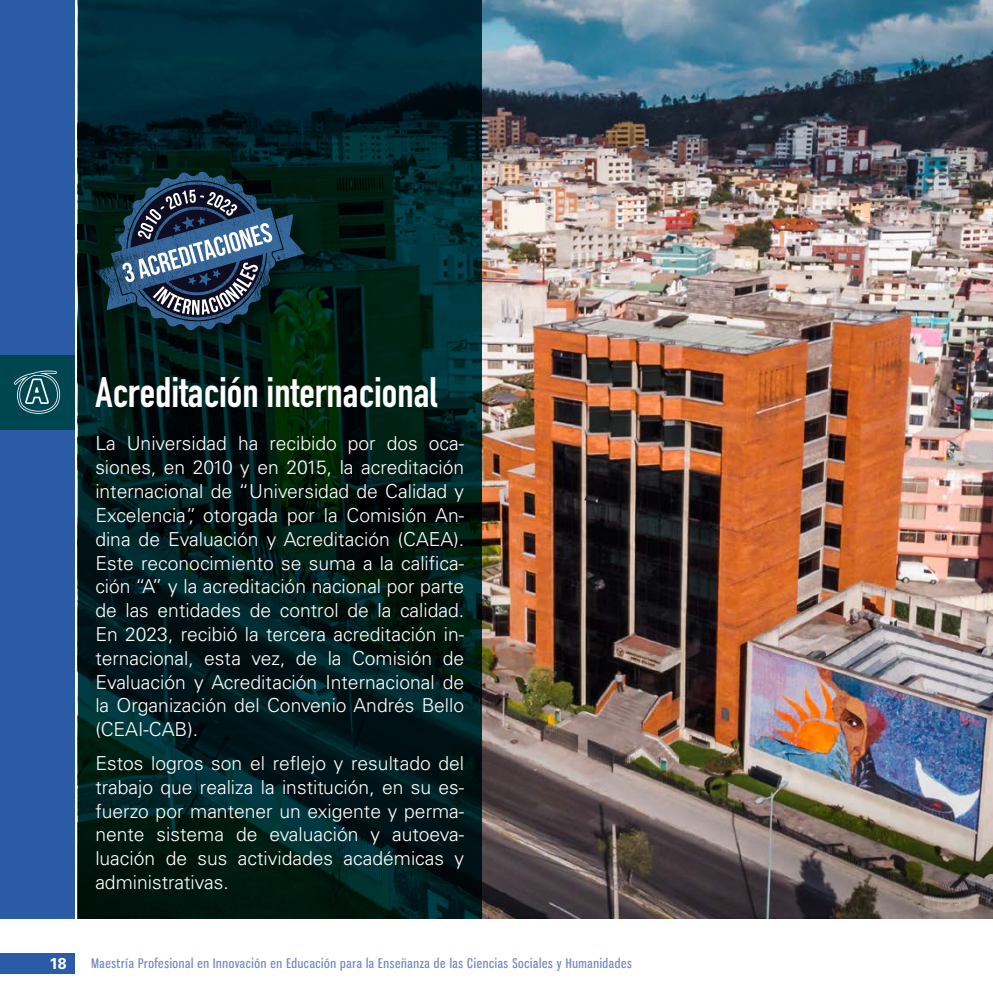
<style>
.page{position:relative;width:993px;height:993px;background:#fff}
.page>*{position:absolute;margin:0;border:0;box-sizing:border-box;transform-origin:0 0}
.t1{font:700 42px "DIN Condensed";color:#fff}
.t2{font:300 19.25px/23.8px "Univers LT Std";color:#fff;text-align:justify}
.t3{font:700 15.75px "Univers LT Std";color:#fff}
.t4{font:13.12px "Gnuolane Rg";letter-spacing:.05em;color:#7085c2}
</style>
<div class="page">
<div style="left:0;top:952px;width:74px;height:21px;background:#2b5aa6"></div>
<img style="left:481px;top:0;width:511px;height:918px">
<div style="left:0;top:0;width:74px;height:918px;background:#2b5aa6"></div>
<svg style="left:78px;top:0;width:403px;height:918px;background:#001e1f"></svg>
<div style="left:0;top:355px;width:74px;height:74px;background:#004651"></div>
<svg style="left:14px;top:370px;width:46px;height:43px"></svg>
<div style="left:93px;top:169px;width:228px;height:178px;background:#000;opacity:.5"></div>
<svg style="left:95px;top:172px;width:209px;height:158px;background:#2b4556"></svg>
<h1 class="t1" style="left:95px;top:363px;width:343px">Acreditación internacional</h1>
<p class="t2" style="left:95px;top:431px;width:370px">La Universidad ha recibido por dos oca&shy;siones, en 2010 y en 2015, la acreditación internacional de “Universidad de Calidad y Excelencia”, otorgada por la Comisión An&shy;dina de Evaluación y Acreditación (CAEA).<br>Este reconocimiento se suma a la califica&shy;ción “A” y la acreditación nacional por parte de las entidades de control de la calidad.<br>En 2023, recibió la tercera acreditación in&shy;ternacional, esta vez, de la Comisión de Evaluación y Acreditación Internacional de la Organización del Convenio Andrés Bello (CEAI-CAB).</p>
<p class="t2" style="left:95px;top:751px;width:370px">Estos logros son el reflejo y resultado del trabajo que realiza la institución, en su es&shy;fuerzo por mantener un exigente y perma&shy;nente sistema de evaluación y autoeva&shy;luación de sus actividades académicas y administrativas.</p>
<p class="t3" style="left:49px;top:953px;width:19px">18</p>
<p class="t4" style="left:92px;top:954px;width:541px">Maestría Profesional en Innovación en Educación para la Enseñanza de las Ciencias Sociales y Humanidades</p>
</div>
